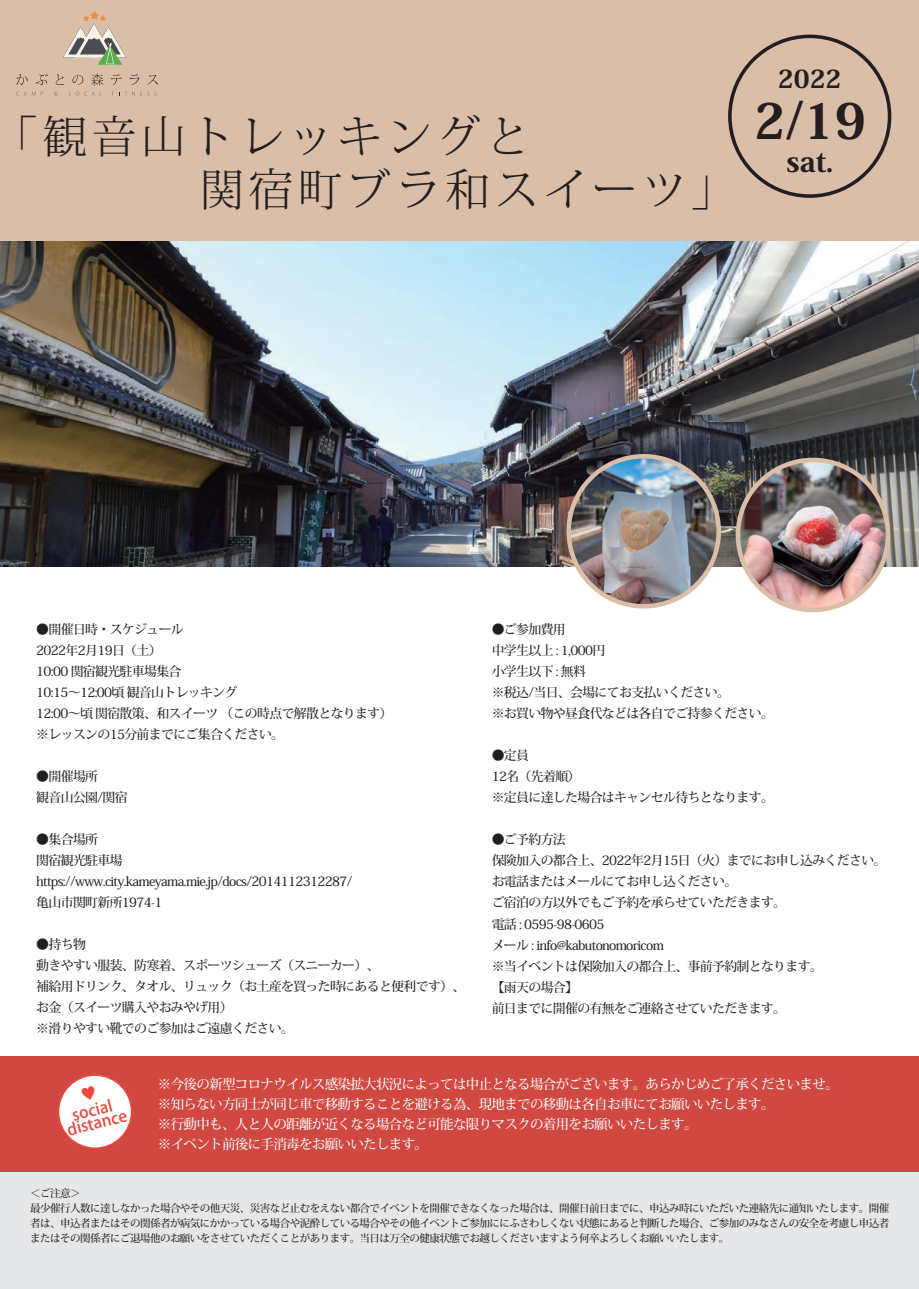
<style>
.page{position:relative;width:919px;height:1289px;background:#fff}
.page>*{position:absolute;margin:0;border:0;box-sizing:border-box;transform-origin:0 0}
.t1{font:800 48.75px "Koz Min Pro";color:#231f20}
.t2{font:300 44.4px/53.2px "Koz Min Pr 6 N";letter-spacing:.105em;color:#231f20}
.t3{font:800 28.35px "Koz Min Pro";color:#231f20}
.t4{font:800 24.9px "Koz Min Pro";color:#231f20}
.t5{font:500 16.05px/13.4px "Koz Go Pro";color:#ef483c;text-align:center}
.t6{font:500 13.5px/19.6px "Koz Min Pro";letter-spacing:-.05em;color:#fff}
.t7{font:500 12.9px/21px "Koz Min Pro";letter-spacing:-.05em;color:#231f20}
.t8{font:500 10.5px/15px "Koz Min Pro";letter-spacing:-.05em;color:#231f20}
</style>
<div class="page">
<div style="left:0;top:0;width:918px;height:241px;background:#dbbea7"></div>
<div style="left:0;top:1170px;width:918px;height:118px;background:#e6e7e9"></div>
<svg style="left:728px;top:35px;width:163px;height:163px"></svg>
<svg style="left:17px;top:74px;width:11px;height:11px"></svg>
<svg style="left:36px;top:74px;width:12px;height:11px"></svg>
<svg style="left:56px;top:74px;width:8px;height:11px"></svg>
<svg style="left:73px;top:75px;width:10px;height:10px"></svg>
<svg style="left:91px;top:74px;width:12px;height:12px"></svg>
<svg style="left:111px;top:74px;width:11px;height:11px"></svg>
<svg style="left:130px;top:74px;width:9px;height:11px"></svg>
<svg style="left:147px;top:75px;width:11px;height:10px"></svg>
<svg style="left:62px;top:11px;width:65px;height:54px"></svg>
<svg style="left:16px;top:92px;width:27px;height:4px"></svg>
<svg style="left:54px;top:92px;width:4px;height:4px"></svg>
<svg style="left:69px;top:92px;width:33px;height:4px"></svg>
<svg style="left:125px;top:92px;width:31px;height:4px"></svg>
<img style="left:0;top:241px;width:918px;height:325px">
<img style="left:570px;top:456px;width:150px;height:150px;border-radius:75px">
<div style="left:566px;top:454px;width:155px;height:154px;border:4px solid #dbbea7;border-radius:50%"></div>
<img style="left:739px;top:460px;width:150px;height:150px;border-radius:75px">
<div style="left:0;top:1056px;width:918px;height:115px;background:#d04841"></div>
<div style="left:58px;top:1075px;width:74px;height:73px;background:#fff;border-radius:50%"></div>
<div style="left:58px;top:1074px;width:74px;height:74px;border:2px solid #ef483c;border-radius:50%"></div>
<div style="left:735px;top:457px;width:155px;height:155px;border:4px solid #dbbea7;border-radius:50%"></div>
<h2 class="t2" style="left:200px;top:111px;width:537px;text-indent:-206px">「観音山トレッキングと<br>関宿町ブラ和スイーツ」</h2>
<h3 class="t4" style="left:777px;top:60px;width:65px">2022</h3>
<h1 class="t1" style="left:754px;top:84px;width:113px">2/19</h1>
<h3 class="t3" style="left:786px;top:140px;width:48px">sat.</h3>
<p class="t7" style="left:36px;top:618px;width:358px">●開催日時・スケジュール<br>2022年2月19日（土）<br>10:00 関宿観光駐車場集合<br>10:15～12:00頃 観音山トレッキング<br>12:00～頃 関宿散策、和スイーツ （この時点で解散となります）※レッスンの15分前までにご集合ください。</p>
<p class="t7" style="left:36px;top:765px;width:93px">●開催場所<br>観音山公園/関宿</p>
<p class="t7" style="left:36px;top:828px;width:317px">●集合場所<br>関宿観光駐車場https://www.city.kameyama.mie.jp/docs/2014112312287/亀山市関町新所1974-1</p>
<p class="t7" style="left:36px;top:933px;width:430px">●持ち物<br>動きやすい服装、防寒着、スポーツシューズ（スニーカー）、<br>補給用ドリンク、タオル、リュック（お土産を買った時にあると便利です）、お金（スイーツ購入やおみやげ用）<br>※滑りやすい靴でのご参加はご遠慮ください。</p>
<p class="t7" style="left:491px;top:618px;width:284px">●ご参加費用<br>中学生以上 : 1,000円<br>小学生以下 : 無料<br>※税込/当日、会場にてお支払いください。<br>※お買い物や昼食代などは各自でご持参ください。</p>
<p class="t7" style="left:491px;top:744px;width:284px">●定員<br>12名（先着順）<br>※定員に達した場合はキャンセル待ちとなります。</p>
<p class="t7" style="left:491px;top:828px;width:396px">●ご予約方法<br>保険加入の都合上、2022年2月15日（火）までにお申し込みください。お電話またはメールにてお申し込ください。<br>ご宿泊の方以外でもご予約を承らせていただきます。<br>電話 : 0595-98-0605<br>メール : info@kabutonomoricom<br>※当イベントは保険加入の都合上、事前予約制となります。<br>【雨天の場合】<br>前日までに開催の有無をご連絡させていただきます。</p>
<p class="t5" style="left:63px;top:1111px;width:63px;rotate:-14deg">social distance</p>
<p class="t6" style="left:158px;top:1074px;width:682px">※今後の新型コロナウイルス感染拡大状況によっては中止となる場合がございます。あらかじめご了承くださいませ。※知らない方同士が同じ車で移動することを避ける為、現地までの移動は各自お車にてお願いいたします。<br>※行動中も、人と人の距離が近くなる場合など可能な限りマスクの着用をお願いいたします。<br>※イベント前後に手消毒をお願いいたします。</p>
<p class="t8" style="left:30px;top:1185px;width:860px">＜ご注意＞<br>最少催行人数に達しなかった場合やその他天災、災害など止むをえない都合でイベントを開催できなくなった場合は、開催日前日までに、申込み時にいただいた連絡先に通知いたします。開催者は、申込者またはその関係者が病気にかかっている場合や泥酔している場合やその他イベントご参加ににふさわしくない状態にあると判断した場合、ご参加のみなさんの安全を考慮し申込者またはその関係者にご退場他のお願いをさせていただくことがあります。当日は万全の健康状態でお越しくださいますよう何卒よろしくお願いいたします。</p>
</div>
